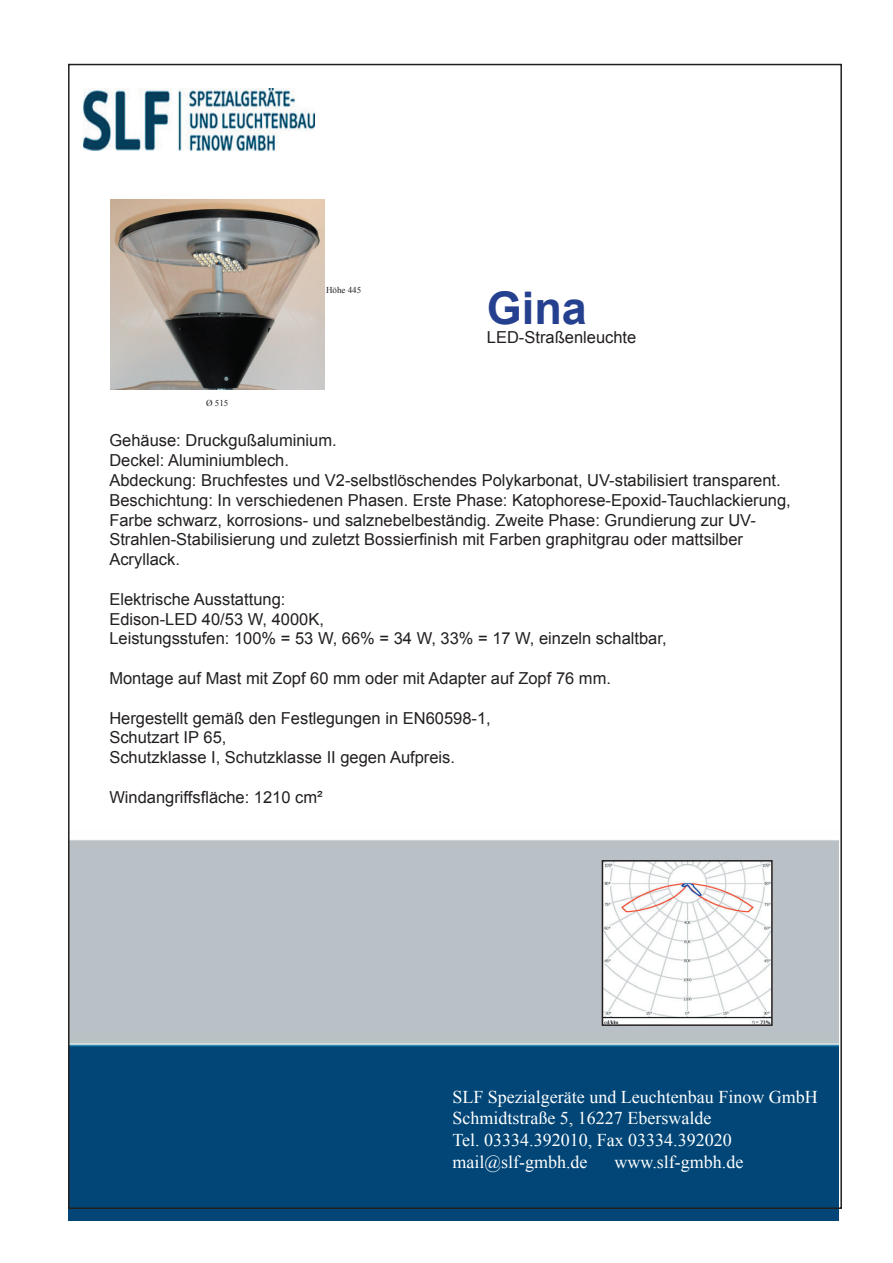
<style>
.page{position:relative;width:893px;height:1263px;background:#fff}
.page>*{position:absolute;margin:0;border:0;box-sizing:border-box;transform-origin:0 0}
.t1{font:700 45px "Arial";color:#25408f}
.t2{font:18px "Times New Roman";color:#fff}
.t3{font:16.5px/19.8px "Arial";color:#231f20}
.t4{font:9px "Times New Roman";color:#231f20}
</style>
<div class="page">
<img style="left:68px;top:150px;width:771px;height:1070px">
<img style="left:83px;top:88px;width:232px;height:62px">
<img style="left:111px;top:199px;width:214px;height:190px">
<img style="left:605px;top:863px;width:165px;height:160px">
<div style="left:602px;top:860px;width:171px;height:166px;border:2px solid #231f20"></div>
<p class="t4" style="left:206px;top:397px;width:24px">Ø 515</p>
<p class="t4" style="left:326px;top:283px;width:37px">Höhe 445</p>
<p class="t1" style="left:487px;top:278px;width:102px">Gina</p>
<p class="t3" style="left:487px;top:328px;width:151px">LED-Straßenleuchte</p>
<p class="t3" style="left:109px;top:431px;width:229px">Gehäuse: Druckgußaluminium.</p>
<p class="t3" style="left:109px;top:451px;width:181px">Deckel: Aluminiumblech.</p>
<p class="t3" style="left:109px;top:470px;width:673px">Abdeckung: Bruchfestes und V2-selbstlöschendes Polykarbonat, UV-stabilisiert transparent.</p>
<p class="t3" style="left:109px;top:490px;width:683px">Beschichtung: In verschiedenen Phasen. Erste Phase: Katophorese-Epoxid-Tauchlackierung,</p>
<p class="t3" style="left:109px;top:510px;width:648px">Farbe schwarz, korrosions- und salznebelbeständig. Zweite Phase: Grundierung zur UV-<br>Strahlen-Stabilisierung und zuletzt Bossierfinish mit Farben graphitgrau oder mattsilber</p>
<p class="t3" style="left:109px;top:550px;width:72px">Acryllack.</p>
<p class="t3" style="left:109px;top:589px;width:178px">Elektrische Ausstattung:</p>
<p class="t3" style="left:109px;top:609px;width:216px">Edison-LED 40/53 W, 4000K,</p>
<p class="t3" style="left:109px;top:629px;width:559px">Leistungsstufen: 100% = 53 W, 66% = 34 W, 33% = 17 W, einzeln schaltbar,</p>
<p class="t3" style="left:109px;top:668px;width:503px">Montage auf Mast mit Zopf 60 mm oder mit Adapter auf Zopf 76 mm.</p>
<p class="t3" style="left:109px;top:708px;width:383px">Hergestellt gemäß den Festlegungen in EN60598-1,</p>
<p class="t3" style="left:109px;top:728px;width:119px">Schutzart IP 65,</p>
<p class="t3" style="left:109px;top:748px;width:347px">Schutzklasse I, Schutzklasse II gegen Aufpreis.</p>
<p class="t3" style="left:109px;top:787px;width:215px">Windangriffsfläche: 1210 cm²</p>
<p class="t2" style="left:452px;top:1085px;width:367px">SLF Spezialgeräte und Leuchtenbau Finow GmbH</p>
<p class="t2" style="left:452px;top:1106px;width:260px">Schmidtstraße 5, 16227 Eberswalde</p>
<p class="t2" style="left:452px;top:1128px;width:281px">Tel. 03334.392010, Fax 03334.392020</p>
<p class="t2" style="left:452px;top:1149px;width:137px">mail@slf-gmbh.de</p>
<p class="t2" style="left:614px;top:1149px;width:130px">www.slf-gmbh.de</p>
</div>
